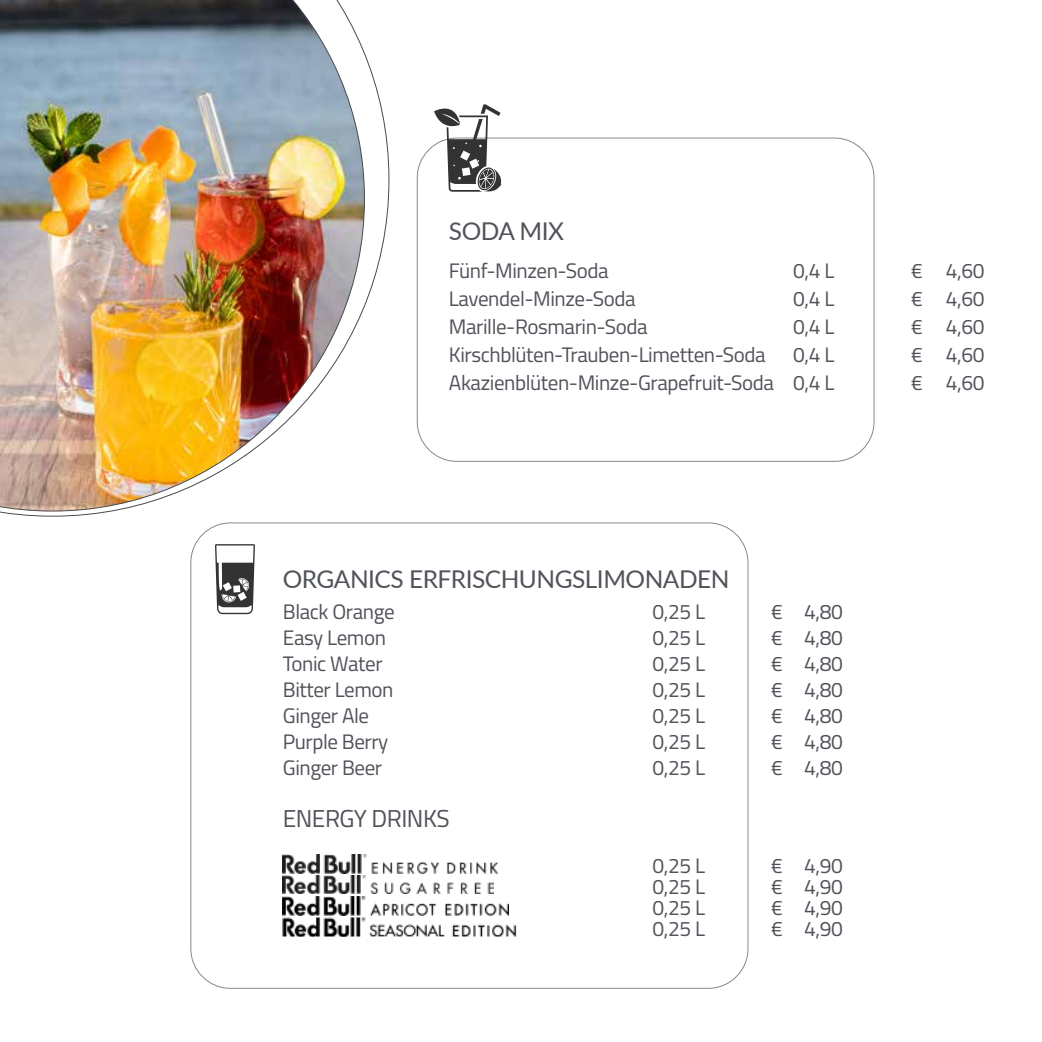
<style>
.page{position:relative;width:1042px;height:1042px;background:#fff}
.page>*{position:absolute;margin:0;border:0;box-sizing:border-box;transform-origin:0 0}
.t1{font:24.5px "Lato";letter-spacing:-.02em;color:#50535a}
.t2{font:24.5px "Cairo";letter-spacing:-.02em;color:#50535a}
.t3{font:21px "Cairo";letter-spacing:-.02em;color:#50535a}
</style>
<div class="page">
<img style="left:283px;top:854px;width:214px;height:19px">
<img style="left:283px;top:875px;width:210px;height:19px">
<img style="left:283px;top:896px;width:225px;height:19px">
<img style="left:283px;top:917px;width:234px;height:19px">
<svg style="left:215px;top:544px;width:40px;height:70px"></svg>
<svg style="left:434px;top:104px;width:68px;height:88px"></svg>
<img style="left:0;top:0;width:389px;height:517px">
<p class="t1" style="left:449px;top:213px;width:117px">SODA MIX</p>
<p class="t3" style="left:449px;top:255px;width:161px">Fünf-Minzen-Soda</p>
<p class="t3" style="left:793px;top:255px;width:43px">0,4 L</p>
<p class="t3" style="left:911px;top:255px;width:75px">€ 4,60</p>
<p class="t3" style="left:449px;top:283px;width:188px">Lavendel-Minze-Soda</p>
<p class="t3" style="left:793px;top:283px;width:43px">0,4 L</p>
<p class="t3" style="left:911px;top:283px;width:75px">€ 4,60</p>
<p class="t3" style="left:449px;top:311px;width:200px">Marille-Rosmarin-Soda</p>
<p class="t3" style="left:793px;top:311px;width:43px">0,4 L</p>
<p class="t3" style="left:911px;top:311px;width:75px">€ 4,60</p>
<p class="t3" style="left:449px;top:339px;width:318px">Kirschblüten-Trauben-Limetten-Soda</p>
<p class="t3" style="left:793px;top:339px;width:43px">0,4 L</p>
<p class="t3" style="left:911px;top:339px;width:75px">€ 4,60</p>
<p class="t3" style="left:449px;top:367px;width:387px">Akazienblüten-Minze-Grapefruit-Soda 0,4 L</p>
<p class="t3" style="left:911px;top:367px;width:75px">€ 4,60</p>
<p class="t1" style="left:283px;top:561px;width:448px">ORGANICS ERFRISCHUNGSLIMONADEN</p>
<p class="t3" style="left:283px;top:596px;width:113px">Black Orange</p>
<p class="t3" style="left:652px;top:596px;width:54px">0,25 L</p>
<p class="t3" style="left:771px;top:596px;width:73px">€ 4,80</p>
<p class="t3" style="left:283px;top:622px;width:105px">Easy Lemon</p>
<p class="t3" style="left:652px;top:622px;width:54px">0,25 L</p>
<p class="t3" style="left:771px;top:622px;width:73px">€ 4,80</p>
<p class="t3" style="left:283px;top:648px;width:101px">Tonic Water</p>
<p class="t3" style="left:652px;top:648px;width:54px">0,25 L</p>
<p class="t3" style="left:771px;top:648px;width:73px">€ 4,80</p>
<p class="t3" style="left:283px;top:674px;width:112px">Bitter Lemon</p>
<p class="t3" style="left:652px;top:674px;width:54px">0,25 L</p>
<p class="t3" style="left:771px;top:674px;width:73px">€ 4,80</p>
<p class="t3" style="left:283px;top:700px;width:88px">Ginger Ale</p>
<p class="t3" style="left:652px;top:700px;width:54px">0,25 L</p>
<p class="t3" style="left:771px;top:700px;width:73px">€ 4,80</p>
<p class="t3" style="left:283px;top:726px;width:107px">Purple Berry</p>
<p class="t3" style="left:652px;top:726px;width:54px">0,25 L</p>
<p class="t3" style="left:771px;top:726px;width:73px">€ 4,80</p>
<p class="t3" style="left:283px;top:752px;width:101px">Ginger Beer</p>
<p class="t3" style="left:652px;top:752px;width:54px">0,25 L</p>
<p class="t3" style="left:771px;top:752px;width:73px">€ 4,80</p>
<p class="t2" style="left:283px;top:800px;width:168px">ENERGY DRINKS</p>
<p class="t3" style="left:652px;top:850px;width:54px">0,25 L</p>
<p class="t3" style="left:771px;top:850px;width:73px">€ 4,90</p>
<p class="t3" style="left:652px;top:871px;width:54px">0,25 L</p>
<p class="t3" style="left:771px;top:871px;width:73px">€ 4,90</p>
<p class="t3" style="left:652px;top:892px;width:54px">0,25 L</p>
<p class="t3" style="left:771px;top:892px;width:73px">€ 4,90</p>
<p class="t3" style="left:652px;top:913px;width:54px">0,25 L</p>
<p class="t3" style="left:771px;top:913px;width:73px">€ 4,90</p>
</div>
